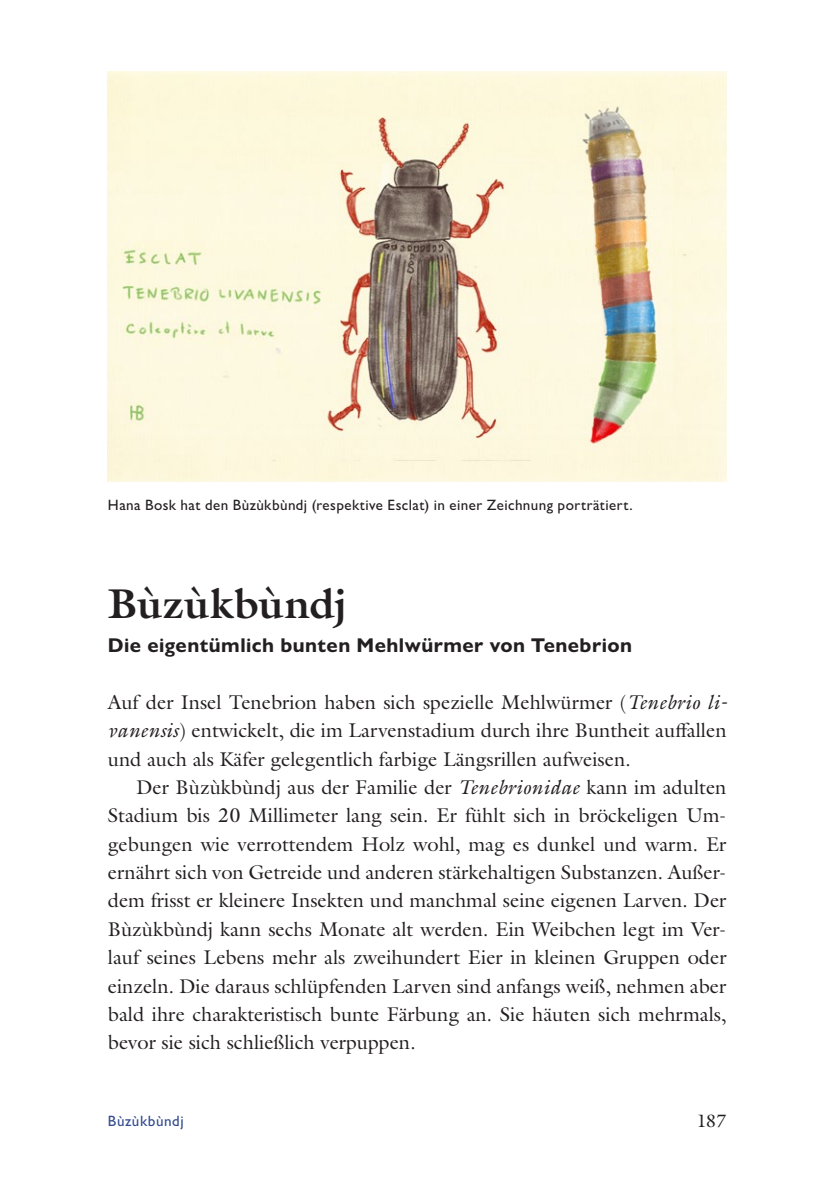
<style>
.page{position:relative;width:840px;height:1191px;background:#fff}
.page>*{position:absolute;margin:0;border:0;box-sizing:border-box;transform-origin:0 0}
.Titel{font:700 42px "Galliard Pro";color:#231f20}
.Lauftext{font:20px/28.4px "Galliard Pro";color:#231f20;text-align:justify}
.Lauftext_stumpf{font:20px/28.4px "Galliard Pro";color:#231f20;text-align:justify}
.Unterzeile{font:700 20px "Gill Sans Nova";letter-spacing:.025em;color:#231f20}
.t1{font:18px "Galliard Pro";color:#231f20}
.Bildlegende{font:500 15px "Gill Sans Nova";letter-spacing:.025em;color:#231f20}
.t2{font:500 15px "Gill Sans Nova";letter-spacing:.035em;color:#324a8f}
.s1{font-style:italic}
</style>
<div class="page">
<img style="left:108px;top:71px;width:618px;height:411px">
<p class="Bildlegende" style="left:108px;top:496px;width:526px">Hana Bosk hat den Bùzùkbùndj (respektive Esclat) in einer Zeichnung porträtiert.</p>
<p class="Titel" style="left:108px;top:576px;width:240px">Bùzùkbùndj</p>
<p class="Unterzeile" style="left:108px;top:633px;width:525px">Die eigentümlich bunten Mehlwürmer von Tenebrion</p>
<p class="Lauftext_stumpf" style="left:108px;top:687px;width:620px">Auf der Insel Tenebrion haben sich spezielle Mehlwürmer (<span class="s1">Tenebrio li&shy;vanensis</span>) entwickelt, die im Larvenstadium durch ihre Buntheit auffallen und auch als Käfer gelegentlich farbige Längsrillen aufweisen.</p>
<p class="Lauftext" style="left:108px;top:772px;width:620px;text-indent:28px">Der Bùzùkbùndj aus der Familie der <span class="s1">Tenebrionidae</span> kann im adulten Stadium bis 20 Millimeter lang sein. Er fühlt sich in bröckeligen Um&shy;gebungen wie verrottendem Holz wohl, mag es dunkel und warm. Er ernährt sich von Getreide und anderen stärkehaltigen Substanzen. Außer&shy;dem frisst er kleinere Insekten und manchmal seine eigenen Larven. Der Bùzùkbùndj kann sechs Monate alt werden. Ein Weibchen legt im Ver&shy;lauf seines Lebens mehr als zweihundert Eier in kleinen Gruppen oder einzeln. Die daraus schlüpfenden Larven sind anfangs weiß, nehmen aber bald ihre charakteristisch bunte Färbung an. Sie häuten sich mehrmals, bevor sie sich schließlich verpuppen.</p>
<p class="t2" style="left:108px;top:1111px;width:77px">Bùzùkbùndj</p>
<p class="t1" style="left:696px;top:1108px;width:31px">187</p>
</div>
